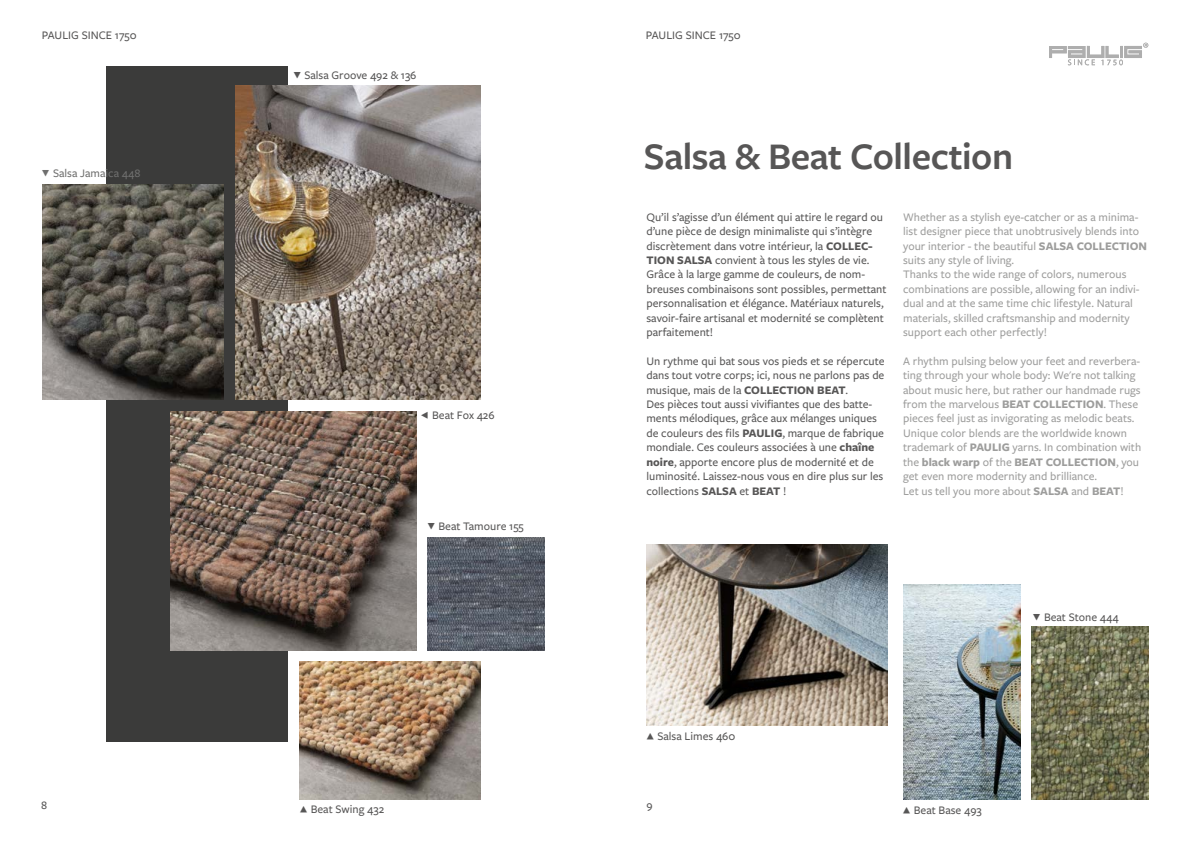
<style>
.page{position:relative;width:1191px;height:842px;background:#fff}
.page>*{position:absolute;margin:0;border:0;box-sizing:border-box;transform-origin:0 0}
.t1{font:600 39px "Freight Sans Pro";letter-spacing:-.01em;color:#575656}
.t2{font:500 12px/14.4px "Freight Sans Pro";color:#575656}
.t3{font:500 12px/14.4px "Freight Sans Pro";color:#9d9d9c}
.t4{font:500 12px "Freight Sans Pro";color:#6f6f6e}
.s1{font-weight:700}
</style>
<div class="page">
<div style="left:107px;top:67px;width:181px;height:675px;background:#3b3b3a"></div>
<svg style="left:1049px;top:43px;width:99px;height:22px"></svg>
<img style="left:235px;top:85px;width:245px;height:315px">
<img style="left:43px;top:184px;width:181px;height:216px">
<img style="left:299px;top:662px;width:181px;height:137px">
<img style="left:171px;top:411px;width:245px;height:240px">
<img style="left:427px;top:537px;width:117px;height:114px">
<img style="left:1031px;top:626px;width:117px;height:173px">
<img style="left:646px;top:544px;width:241px;height:182px">
<img style="left:903px;top:584px;width:117px;height:215px">
<p class="t2" style="left:42px;top:28px;width:96px">PAULIG SINCE 1750</p>
<p class="t4" style="left:41px;top:165px;width:101px">G Salsa Jamaica 448</p>
<p class="t2" style="left:41px;top:798px;width:8px">8</p>
<p class="t2" style="left:293px;top:68px;width:125px">G Salsa Groove 492 &amp; 136</p>
<p class="t2" style="left:420px;top:408px;width:76px">H Beat Fox 426</p>
<p class="t2" style="left:427px;top:519px;width:98px">G Beat Tamoure 155</p>
<p class="t2" style="left:299px;top:801px;width:87px">E Beat Swing 432</p>
<p class="t2" style="left:645px;top:28px;width:96px">PAULIG SINCE 1750</p>
<h1 class="t1" style="left:644px;top:130px;width:371px">Salsa &amp; Beat Collection</h1>
<p class="t2" style="left:646px;top:209px;width:242px">Qu’il s’agisse d’un élément qui attire le regard ou d’une pièce de design minimaliste qui s’intègre discrètement dans votre intérieur, la <span class="s1">COLLEC-TION SALSA</span> convient à tous les styles de vie.<br>Grâce à la large gamme de couleurs, de nom&shy;breuses combinaisons sont possibles, permettant personnalisation et élégance. Matériaux naturels, savoir-faire artisanal et modernité se complètent parfaitement!</p>
<p class="t2" style="left:646px;top:353px;width:240px">Un rythme qui bat sous vos pieds et se répercute dans tout votre corps; ici, nous ne parlons pas de musique, mais de la <span class="s1">COLLECTION BEAT</span>.<br>Des pièces tout aussi vivifiantes que des batte&shy;ments mélodiques, grâce aux mélanges uniques de couleurs des fils <span class="s1">PAULIG</span>, marque de fabrique mondiale. Ces couleurs associées à une <span class="s1">chaîne noire</span>, apporte encore plus de modernité et de luminosité. Laissez-nous vous en dire plus sur les collections <span class="s1">SALSA</span> et <span class="s1">BEAT</span> !</p>
<p class="t3" style="left:903px;top:209px;width:245px">Whether as a stylish eye-catcher or as a minima&shy;list designer piece that unobtrusively blends into your interior - the beautiful <span class="s1">SALSA COLLECTION </span>suits any style of living.<br>Thanks to the wide range of colors, numerous combinations are possible, allowing for an indivi&shy;dual and at the same time chic lifestyle. Natural materials, skilled craftsmanship and modernity support each other perfectly!</p>
<p class="t3" style="left:903px;top:353px;width:239px">A rhythm pulsing below your feet and reverbera&shy;ting through your whole body: We're not talking about music here, but rather our handmade rugs from the marvelous <span class="s1">BEAT COLLECTION</span>. These pieces feel just as invigorating as melodic beats.<br>Unique color blends are the worldwide known trademark of <span class="s1">PAULIG</span> yarns. In combination with the <span class="s1">black warp</span> of the <span class="s1">BEAT COLLECTION</span>, you get even more modernity and brilliance.<br>Let us tell you more about <span class="s1">SALSA</span> and <span class="s1">BEAT</span>!</p>
<p class="t2" style="left:645px;top:728px;width:91px">E Salsa Limes 460</p>
<p class="t2" style="left:646px;top:798px;width:8px">9</p>
<p class="t2" style="left:1032px;top:609px;width:88px">G Beat Stone 444</p>
<p class="t2" style="left:902px;top:803px;width:81px">E Beat Base 493</p>
</div>
